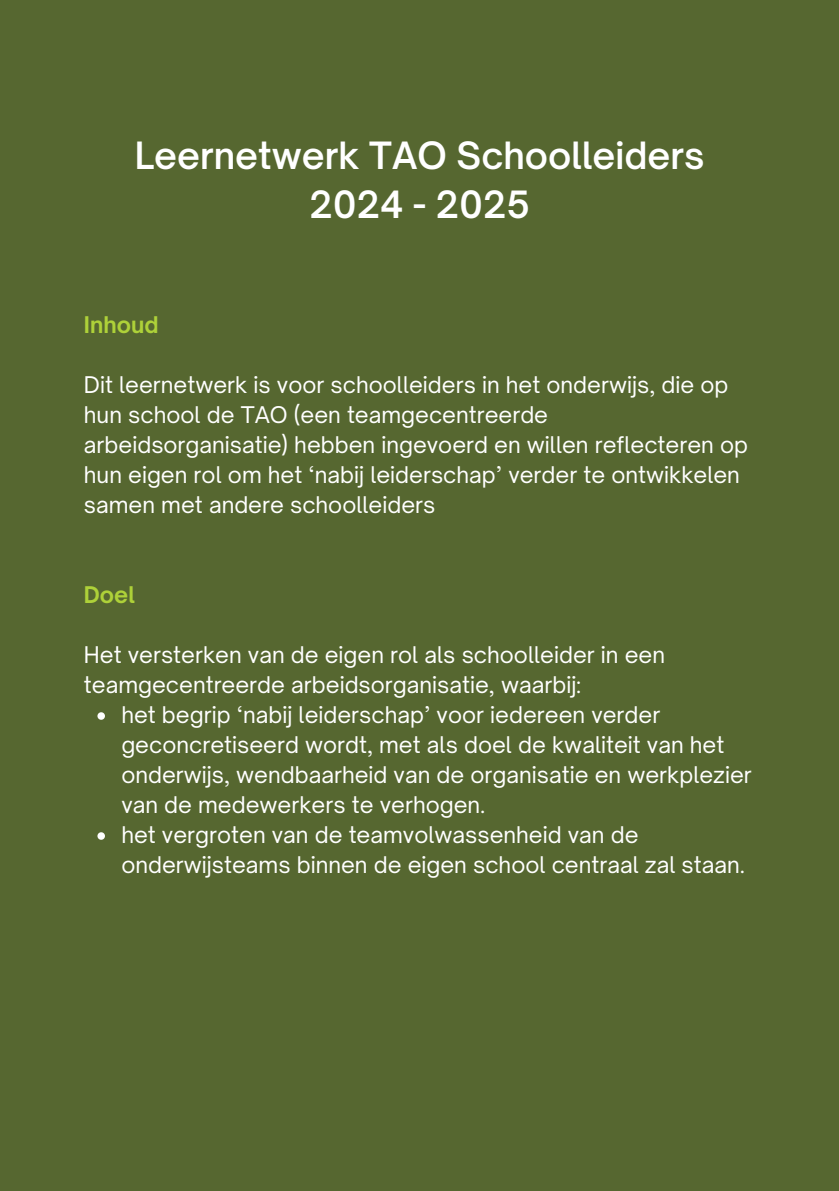
<style>
.page{position:relative;width:839px;height:1191px;background:#fff}
.page>*{position:absolute;margin:0;border:0;box-sizing:border-box;transform-origin:0 0}
.t1{font:600 36px/49.6px "Open Sauce One";color:#fff;text-align:center}
.t2{font:22px/30px "Open Sauce One";color:#fff}
.t3{font:700 22px "Open Sauce One";color:#aed139}
</style>
<div class="page">
<div style="left:0;top:0;width:838px;height:1191px;background:#566730"></div>
<svg style="left:97px;top:712px;width:8px;height:8px"></svg>
<svg style="left:97px;top:832px;width:8px;height:8px"></svg>
<p class="t1" style="left:135px;top:130px;width:571px">Leernetwerk TAO Schoolleiders<br>2024 - 2025</p>
<h1 class="t3" style="left:84px;top:311px;width:76px">Inhoud</h1>
<h2 class="t2" style="left:84px;top:369px;width:665px">Dit leernetwerk is voor schoolleiders in het onderwijs, die op hun school de TAO (een teamgecentreerde arbeidsorganisatie) hebben ingevoerd en willen reflecteren op hun eigen rol om het ‘nabij leiderschap’ verder te ontwikkelen samen met andere schoolleiders</h2>
<p class="t3" style="left:84px;top:581px;width:53px">Doel</p>
<h2 class="t2" style="left:84px;top:639px;width:582px">Het versterken van de eigen rol als schoolleider in een teamgecentreerde arbeidsorganisatie, waarbij:</h2>
<p class="t2" style="left:121px;top:699px;width:632px">het begrip ‘nabij leiderschap’ voor iedereen verder geconcretiseerd wordt, met als doel de kwaliteit van het onderwijs, wendbaarheid van de organisatie en werkplezier van de medewerkers te verhogen.</p>
<p class="t2" style="left:121px;top:819px;width:625px">het vergroten van de teamvolwassenheid van de onderwijsteams binnen de eigen school centraal zal staan.</p>
</div>
